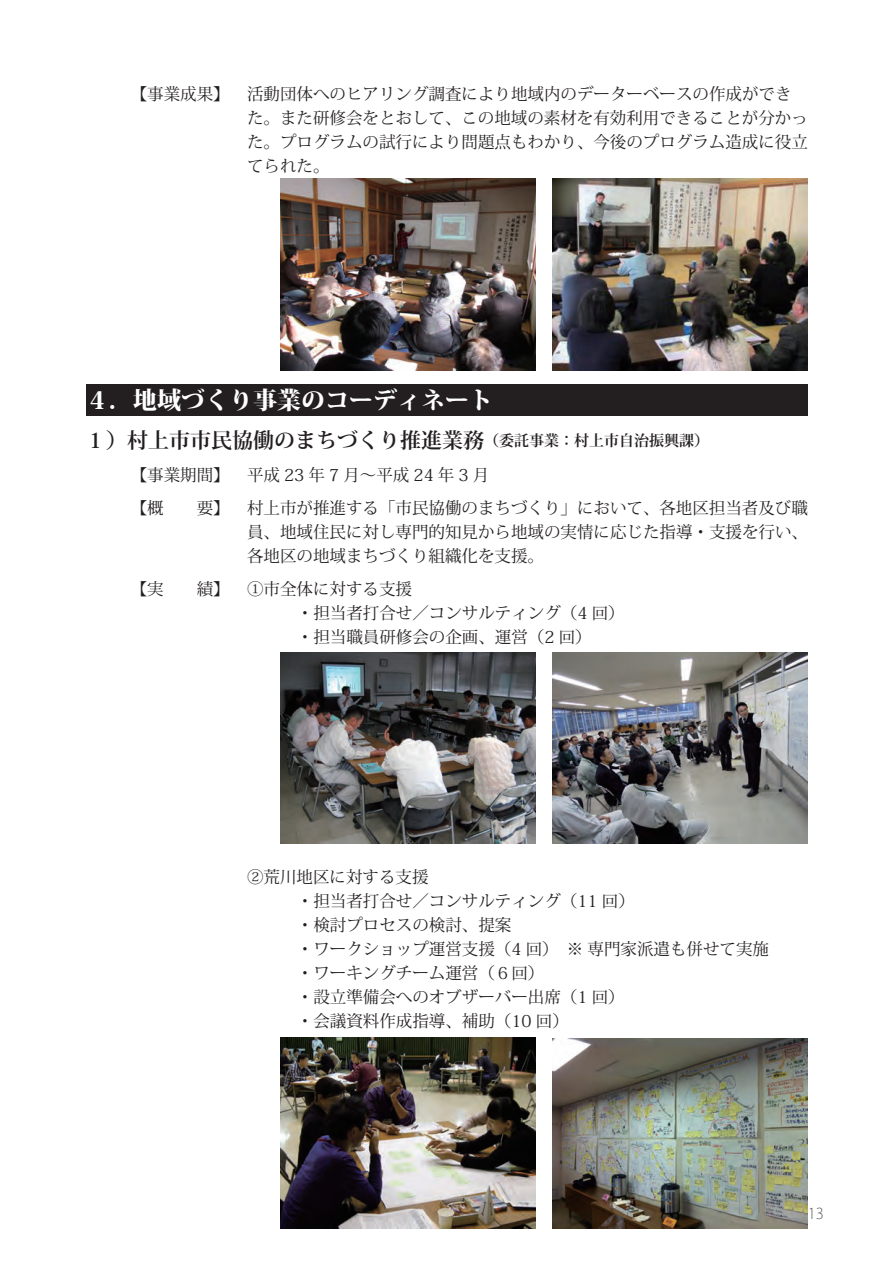
<style>
.page{position:relative;width:893px;height:1263px;background:#fff}
.page>*{position:absolute;margin:0;border:0;box-sizing:border-box;transform-origin:0 0}
.t1{font:800 24px "Koz Min Std";color:#fff}
.t2{font:700 21px "Koz Min Std";color:#231f20}
.t3{font:16.5px/24px "Koz Min Std";color:#231f20}
.t4{font:16.5px "Koz Min Std";letter-spacing:.25em;color:#231f20}
.t5{font:200 15px "Koz Go Std";color:#231f20}
.s1{font-size:15px}
</style>
<div class="page">
<img style="left:281px;top:179px;width:255px;height:191px">
<img style="left:553px;top:179px;width:255px;height:191px">
<div style="left:87px;top:384px;width:721px;height:31px;background:#231f20"></div>
<img style="left:553px;top:652px;width:255px;height:191px">
<img style="left:281px;top:652px;width:255px;height:191px">
<img style="left:281px;top:1037px;width:255px;height:192px">
<img style="left:553px;top:1038px;width:255px;height:191px">
<p class="t3" style="left:131px;top:82px;width:100px">【事業成果】</p>
<p class="t3" style="left:247px;top:82px;width:562px">活動団体へのヒアリング調査により地域内のデーターベースの作成ができた。また研修会をとおして、この地域の素材を有効利用できることが分かった。プログラムの試行により問題点もわかり、今後のプログラム造成に役立てられた。</p>
<h1 class="t1" style="left:85px;top:384px;width:409px">４．地域づくり事業のコーディネート</h1>
<p class="t2" style="left:85px;top:427px;width:625px">１）村上市市民協働のまちづくり推進業務<span class="s1">（委託事業：村上市自治振興課）</span></p>
<p class="t3" style="left:131px;top:463px;width:100px">【事業期間】</p>
<p class="t4" style="left:247px;top:465px;width:244px">平成23年7月〜平成24年3月</p>
<p class="t3" style="left:131px;top:496px;width:100px">【概　　要】</p>
<p class="t3" style="left:247px;top:496px;width:563px;text-align:justify">村上市が推進する「市民協働のまちづくり」において、各地区担当者及び職員、地域住民に対し専門的知見から地域の実情に応じた指導・支援を行い、各地区の地域まちづくり組織化を支援。</p>
<p class="t3" style="left:131px;top:577px;width:100px">【実　　績】</p>
<p class="t3" style="left:297px;top:577px;width:329px;text-indent:-50px">①市全体に対する支援<br>・担当者打合せ／コンサルティング（4 回）・担当職員研修会の企画、運営（2 回）</p>
<p class="t3" style="left:297px;top:865px;width:474px;text-indent:-50px">②荒川地区に対する支援<br>・担当者打合せ／コンサルティング（11 回）<br>・検討プロセスの検討、提案<br>・ワークショップ運営支援（4 回）　※ 専門家派遣も併せて実施・ワーキングチーム運営（６回）<br>・設立準備会へのオブザーバー出席（1 回）<br>・会議資料作成指導、補助（10 回）</p>
<p class="t5" style="left:808px;top:1205px;width:18px">13</p>
</div>
